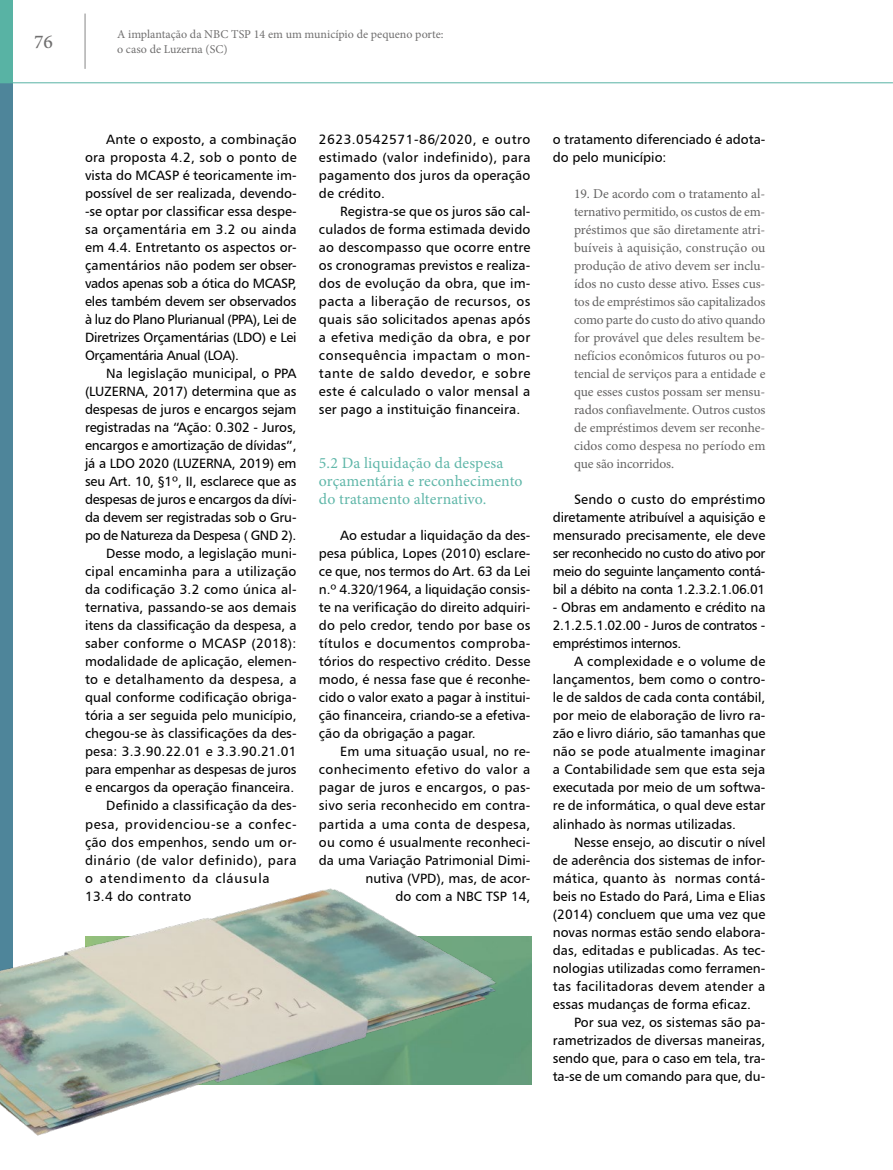
<style>
.page{position:relative;width:893px;height:1170px;background:#fff}
.page>*{position:absolute;margin:0;border:0;box-sizing:border-box;transform-origin:0 0}
.t1{font:500 19.5px "Minion Pro";color:#706f6f}
.ARTIGO_titulo_2{font:15.75px/18px "Minion Pro";letter-spacing:.01em;color:#60b7a9}
.ARTIGO_texto{font:13.5px/18px "Humanist 777 BT Roman B";color:#000;text-align:justify}
.ARTIGO_cita{font:13.5px/18px "Minion Pro";letter-spacing:-.005em;color:#646363;text-align:justify}
.ARTIGO_texto-2{font:13.5px/18px "Humanist 777 BT Roman B";letter-spacing:.035em;color:#000}
.t2{font:12px/15px "Minion Pro";color:#706f6f}
</style>
<div class="page">
<div style="left:0;top:82px;width:13px;height:1002px;background:#4e859a"></div>
<div style="left:0;top:0;width:13px;height:82px;background:#58b3a4"></div>
<hr style="left:85px;top:14px;width:1px;height:55px;background:#878787">
<hr style="left:0;top:82px;width:893px;height:1px;background:#58b3a4">
<img style="left:515px;top:936px;width:16px;height:148px">
<img style="left:0;top:888px;width:515px;height:248px">
<h1 class="t1" style="left:34px;top:29px;width:20px">76</h1>
<p class="t2" style="left:117px;top:27px;width:328px">A implantação da NBC TSP 14 em um município de pequeno porte: o caso de Luzerna (SC)</p>
<p class="ARTIGO_texto" style="left:85px;top:130px;width:213px;text-indent:21px">Ante o exposto, a combinação ora proposta 4.2, sob o ponto de vista do MCASP é teoricamente im&shy;possível de ser realizada, devendo--se optar por classificar essa despe&shy;sa orçamentária em 3.2 ou ainda em 4.4. Entretanto os aspectos or&shy;çamentários não podem ser obser&shy;vados apenas sob a ótica do MCASP, eles também devem ser observados à luz do Plano Plurianual (PPA), Lei de Diretrizes Orçamentárias (LDO) e Lei Orçamentária Anual (LOA).</p>
<p class="ARTIGO_texto" style="left:85px;top:364px;width:213px;text-indent:21px">Na legislação municipal, o PPA (LUZERNA, 2017) determina que as despesas de juros e encargos sejam registradas na “Ação: 0.302 - Juros, encargos e amortização de dívidas”, já a LDO 2020 (LUZERNA, 2019) em seu Art. 10, §1º, II, esclarece que as despesas de juros e encargos da dívi&shy;da devem ser registradas sob o Gru&shy;po de Natureza da Despesa ( GND 2).</p>
<p class="ARTIGO_texto" style="left:85px;top:544px;width:213px;text-indent:21px">Desse modo, a legislação muni&shy;cipal encaminha para a utilização da codificação 3.2 como única al&shy;ternativa, passando-se aos demais itens da classificação da despesa, a saber conforme o MCASP (2018): modalidade de aplicação, elemen&shy;to e detalhamento da despesa, a qual conforme codificação obriga&shy;tória a ser seguida pelo município, chegou-se às classificações da des&shy;pesa: 3.3.90.22.01 e 3.3.90.21.01 para empenhar as despesas de juros e encargos da operação financeira.</p>
<p class="ARTIGO_texto-2" style="left:85px;top:796px;width:213px;text-indent:21px">Definido a classificação da des&shy;pesa, providenciou-se a confec&shy;ção dos empenhos, sendo um or&shy;dinário (de valor definido), para o atendimento da cláusula<br>13.4 do contrato</p>
<p class="ARTIGO_texto" style="left:319px;top:130px;width:213px">2623.0542571-86/2020, e outro estimado (valor indefinido), para pagamento dos juros da operação de crédito.</p>
<p class="ARTIGO_texto" style="left:319px;top:202px;width:213px;text-indent:21px">Registra-se que os juros são cal&shy;culados de forma estimada devido ao descompasso que ocorre entre os cronogramas previstos e realiza&shy;dos de evolução da obra, que im&shy;pacta a liberação de recursos, os quais são solicitados apenas após a efetiva medição da obra, e por consequência impactam o mon&shy;tante de saldo devedor, e sobre este é calculado o valor mensal a ser pago a instituição financeira.</p>
<p class="ARTIGO_titulo_2" style="left:319px;top:454px;width:205px">5.2 Da liquidação da despesa orçamentária e reconhecimento do tratamento alternativo.</p>
<p class="ARTIGO_texto" style="left:319px;top:526px;width:213px;text-indent:21px">Ao estudar a liquidação da des&shy;pesa pública, Lopes (2010) esclare&shy;ce que, nos termos do Art. 63 da Lei n.º 4.320/1964, a liquidação consis&shy;te na verificação do direito adquiri&shy;do pelo credor, tendo por base os títulos e documentos comproba&shy;tórios do respectivo crédito. Desse modo, é nessa fase que é reconhe&shy;cido o valor exato a pagar à institui&shy;ção financeira, criando-se a efetiva&shy;ção da obrigação a pagar.</p>
<p class="ARTIGO_texto" style="left:319px;top:742px;width:213px;text-align:right">Em uma situação usual, no re&shy;conhecimento efetivo do valor a pagar de juros e encargos, o pas&shy;sivo seria reconhecido em contra&shy;partida a uma conta de despesa, ou como é usualmente reconheci&shy;da uma Variação Patrimonial Dimi&shy;nutiva (VPD), mas, de acor-<br>do com a NBC TSP 14,</p>
<p class="ARTIGO_texto" style="left:553px;top:130px;width:214px">o tratamento diferenciado é adota&shy;do pelo município:</p>
<p class="ARTIGO_cita" style="left:574px;top:185px;width:193px">19. De acordo com o tratamento al&shy;ternativo permitido, os custos de em&shy;préstimos que são diretamente atri&shy;buíveis à aquisição, construção ou produção de ativo devem ser inclu&shy;ídos no custo desse ativo. Esses cus&shy;tos de empréstimos são capitalizados como parte do custo do ativo quando for provável que deles resultem be&shy;nefícios econômicos futuros ou po&shy;tencial de serviços para a entidade e que esses custos possam ser mensu&shy;rados confiavelmente. Outros custos de empréstimos devem ser reconhe&shy;cidos como despesa no período em que são incorridos.</p>
<p class="ARTIGO_texto" style="left:553px;top:490px;width:214px;text-indent:21px">Sendo o custo do empréstimo diretamente atribuível a aquisição e mensurado precisamente, ele deve ser reconhecido no custo do ativo por meio do seguinte lançamento contá&shy;bil a débito na conta 1.2.3.2.1.06.01</p>
<p class="ARTIGO_texto" style="left:553px;top:598px;width:214px">- Obras em andamento e crédito na 2.1.2.5.1.02.00 - Juros de contratos - empréstimos internos.</p>
<p class="ARTIGO_texto" style="left:553px;top:652px;width:214px;text-indent:21px">A complexidade e o volume de lançamentos, bem como o contro&shy;le de saldos de cada conta contábil, por meio de elaboração de livro ra&shy;zão e livro diário, são tamanhas que não se pode atualmente imaginar a Contabilidade sem que esta seja executada por meio de um softwa&shy;re de informática, o qual deve estar alinhado às normas utilizadas.</p>
<p class="ARTIGO_texto" style="left:553px;top:832px;width:214px;text-indent:21px">Nesse ensejo, ao discutir o nível de aderência dos sistemas de infor&shy;mática, quanto às normas contá&shy;beis no Estado do Pará, Lima e Elias (2014) concluem que uma vez que novas normas estão sendo elabora&shy;das, editadas e publicadas. As tec&shy;nologias utilizadas como ferramen&shy;tas facilitadoras devem atender a essas mudanças de forma eficaz.</p>
<p class="ARTIGO_texto" style="left:553px;top:1012px;width:214px;text-indent:21px">Por sua vez, os sistemas são pa&shy;rametrizados de diversas maneiras, sendo que, para o caso em tela, tra&shy;ta-se de um comando para que, du-</p>
</div>
